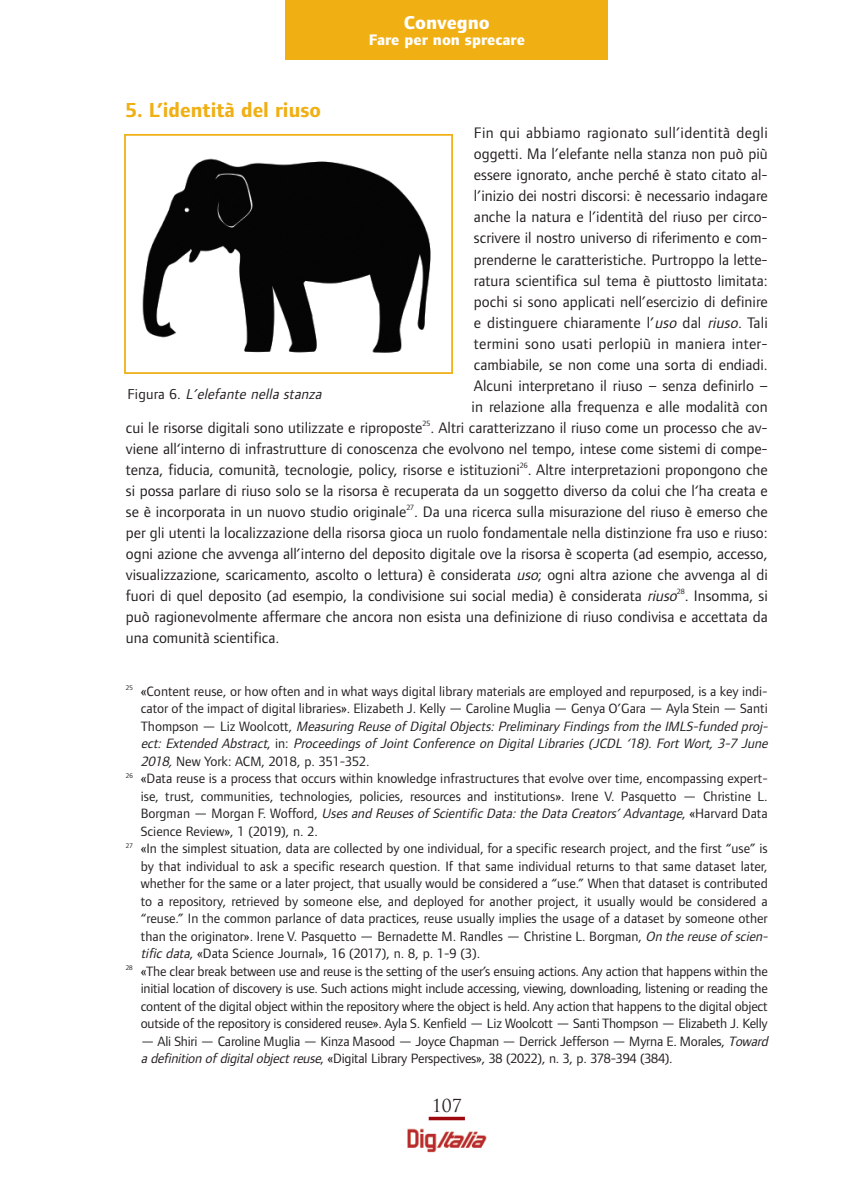
<style>
.page{position:relative;width:844px;height:1191px;background:#fff}
.page>*{position:absolute;margin:0;border:0;box-sizing:border-box;transform-origin:0 0}
.t1{font:700 21px "Foundry Form Sans";color:#f0af13}
.t2{font:800 19.25px "Foundry Form Sans";color:#fff}
.t3{font:17.5px "Trajan Pro";color:#231f20}
.t4{font:15.75px "Foundry Form Sans";color:#231f20}
.t5{font:15.75px "Foundry Form Sans";letter-spacing:.02em;color:#231f20}
.t6{font:800 15.75px "Foundry Form Sans";color:#fff}
.t7{font:italic 14.88px "Foundry Form Sans";color:#231f20}
.t8{font:14px/17.5px "Foundry Form Sans";color:#231f20}
.t9{font:italic 14px "Foundry Form Sans";color:#231f20}
.s1{font-style:italic}
.s2{font-style:normal}
</style>
<div class="page">
<div style="left:285px;top:0;width:323px;height:60px;background:#f0af13"></div>
<img style="left:407px;top:1128px;width:80px;height:24px">
<svg style="left:428px;top:1116px;width:37px;height:4px"></svg>
<img style="left:142px;top:158px;width:289px;height:195px">
<div style="left:124px;top:134px;width:329px;height:240px;border:2px solid #f0af13"></div>
<h1 class="t1" style="left:126px;top:102px;width:196px">5. L’identità del riuso</h1>
<h2 class="t2" style="left:404px;top:12px;width:87px">Convegno</h2>
<p class="t6" style="left:368px;top:31px;width:158px">Fare per non sprecare</p>
<p class="t5" style="left:474px;top:127px;width:295px">Fin qui abbiamo ragionato sull’identità degli</p>
<p class="t4" style="left:474px;top:148px;width:295px">oggetti. Ma l’elefante nella stanza non può più</p>
<p class="t4" style="left:474px;top:169px;width:295px">essere ignorato, anche perché è stato citato al-</p>
<p class="t4" style="left:474px;top:190px;width:295px">l’inizio dei nostri discorsi: è necessario indagare</p>
<p class="t4" style="left:474px;top:211px;width:295px">anche la natura e l’identità del riuso per circo-</p>
<p class="t4" style="left:474px;top:232px;width:295px">scrivere il nostro universo di riferimento e com-</p>
<p class="t4" style="left:474px;top:253px;width:295px">prenderne le caratteristiche. Purtroppo la lette-</p>
<p class="t4" style="left:474px;top:274px;width:295px">ratura scientifica sul tema è piuttosto limitata:</p>
<p class="t4" style="left:474px;top:295px;width:295px">pochi si sono applicati nell’esercizio di definire</p>
<p class="t4" style="left:474px;top:316px;width:295px">e distinguere chiaramente l’<span class="s1">uso</span> dal <span class="s1">riuso</span>. Tali</p>
<p class="t5" style="left:474px;top:337px;width:295px">termini sono usati perlopiù in maniera inter-</p>
<p class="t4" style="left:474px;top:358px;width:295px">cambiabile, se non come una sorta di endiadi.</p>
<p class="t4" style="left:474px;top:379px;width:295px">Alcuni interpretano il riuso – senza definirlo –</p>
<p class="t4" style="left:471px;top:400px;width:297px">in relazione alla frequenza e alle modalità con</p>
<p class="t4" style="left:126px;top:421px;width:643px">cui le risorse digitali sono utilizzate e riproposte<sup>25</sup>. Altri caratterizzano il riuso come un processo che av-</p>
<p class="t4" style="left:126px;top:442px;width:643px">viene all‘interno di infrastrutture di conoscenza che evolvono nel tempo, intese come sistemi di compe-</p>
<p class="t4" style="left:126px;top:463px;width:643px">tenza, fiducia, comunità, tecnologie, policy, risorse e istituzioni<sup>26</sup>. Altre interpretazioni propongono che</p>
<p class="t4" style="left:126px;top:484px;width:643px">si possa parlare di riuso solo se la risorsa è recuperata da un soggetto diverso da colui che l‘ha creata e</p>
<p class="t4" style="left:126px;top:505px;width:643px">se è incorporata in un nuovo studio originale<sup>27</sup>. Da una ricerca sulla misurazione del riuso è emerso che</p>
<p class="t4" style="left:126px;top:526px;width:643px">per gli utenti la localizzazione della risorsa gioca un ruolo fondamentale nella distinzione fra uso e riuso:</p>
<p class="t4" style="left:126px;top:547px;width:643px">ogni azione che avvenga all’interno del deposito digitale ove la risorsa è scoperta (ad esempio, accesso,</p>
<p class="t4" style="left:126px;top:568px;width:643px">visualizzazione, scaricamento, ascolto o lettura) è considerata <span class="s1">uso</span>; ogni altra azione che avvenga al di</p>
<p class="t4" style="left:126px;top:589px;width:643px">fuori di quel deposito (ad esempio, la condivisione sui social media) è considerata <span class="s1">riuso</span><sup>28</sup>. Insomma, si</p>
<p class="t4" style="left:126px;top:610px;width:643px">può ragionevolmente affermare che ancora non esista una definizione di riuso condivisa e accettata da</p>
<p class="t4" style="left:126px;top:631px;width:155px">una comunità scientifica.</p>
<p class="t7" style="left:127px;top:388px;width:198px"><span class="s2">F i g u r a 6 .</span> L’elefante nella stanza</p>
<p class="t8" style="left:126px;top:683px;width:643px"><sup>25</sup> «Content reuse, or how often and in what ways digital library materials are employed and repurposed, is a key indi-</p>
<p class="t8" style="left:141px;top:700px;width:628px">cator of the impact of digital libraries». Elizabeth J. Kelly — Caroline Muglia — Genya O’Gara — Ayla Stein — Santi</p>
<p class="t9" style="left:141px;top:720px;width:631px"><span class="s2">T h o m p s o n — L i z Wo o l c o tt,</span> Measuring Reuse of Digital Objects: Preliminary Findings from the IMLS-funded proj-</p>
<p class="t9" style="left:141px;top:738px;width:631px">ect: Extended Abstract<span class="s2">, i n :</span> Proceedings of Joint Conference on Digital Libraries (JCDL ‘18). Fort Wort, 3-7 June</p>
<p class="t8" style="left:141px;top:753px;width:230px"><span class="s1">2018,</span>New York: ACM, 2018, p. 351-352.</p>
<p class="t8" style="left:126px;top:770px;width:643px"><sup>26</sup> «Data reuse is a process that occurs within knowledge infrastructures that evolve over time, encompassing expert-</p>
<p class="t8" style="left:141px;top:788px;width:628px">ise, trust, communities, technologies, policies, resources and institutions». Irene V. Pasquetto — Christine L.</p>
<p class="t9" style="left:141px;top:808px;width:628px"><span class="s2">Borgman — Morgan F. Wofford,</span> Uses and Reuses of Scientific Data: the Data Creators’ Advantage<span class="s2">, «Harvard Data</span></p>
<p class="t8" style="left:141px;top:823px;width:179px">Science Review», 1 (2019), n. 2.</p>
<p class="t8" style="left:126px;top:840px;width:643px"><sup>27</sup> «In the simplest situation, data are collected by one individual, for a specific research project, and the first “use” is</p>
<p class="t8" style="left:141px;top:858px;width:628px">by that individual to ask a specific research question. If that same individual returns to that same dataset later,</p>
<p class="t8" style="left:141px;top:875px;width:628px">whether for the same or a later project, that usually would be considered a “use.” When that dataset is contributed</p>
<p class="t8" style="left:141px;top:893px;width:628px">to a repository, retrieved by someone else, and deployed for another project, it usually would be considered a</p>
<p class="t8" style="left:141px;top:910px;width:628px">“reuse.” In the common parlance of data practices, reuse usually implies the usage of a dataset by someone other</p>
<p class="t8" style="left:141px;top:928px;width:631px">than the originator». Irene V. Pasquetto — Bernadette M. Randles — Christine L. Borgman, <span class="s1">Onthereuseof scien-</span></p>
<p class="t8" style="left:141px;top:945px;width:341px"><span class="s1">tificdata</span>, «Data Science Journal», 16 (2017), n. 8, p. 1-9 (3).</p>
<p class="t8" style="left:126px;top:963px;width:643px"><sup>28</sup> «The clear break between use and reuse is the setting of the user’s ensuing actions. Any action that happens within the</p>
<p class="t8" style="left:141px;top:980px;width:628px">initial location of discovery is use. Such actions might include accessing, viewing, downloading, listening or reading the</p>
<p class="t8" style="left:141px;top:998px;width:628px">content of the digital object within the repository where the object is held. Any action that happens to the digital object</p>
<p class="t8" style="left:141px;top:1015px;width:628px">outside of the repository is considered reuse». Ayla S. Kenfield — Liz Woolcott — Santi Thompson — Elizabeth J. Kelly</p>
<p class="t8" style="left:141px;top:1033px;width:631px">— Ali Shiri — Caroline Muglia — Kinza Masood — Joyce Chapman — Derrick Jefferson — Myrna E. Morales, <span class="s1">Toward adefinitionof digitalobjectreuse</span>, «Digital Library Perspectives», 38 (2022), n. 3, p. 378-394 (384).</p>
<p class="t3" style="left:431px;top:1099px;width:31px">107</p>
</div>
